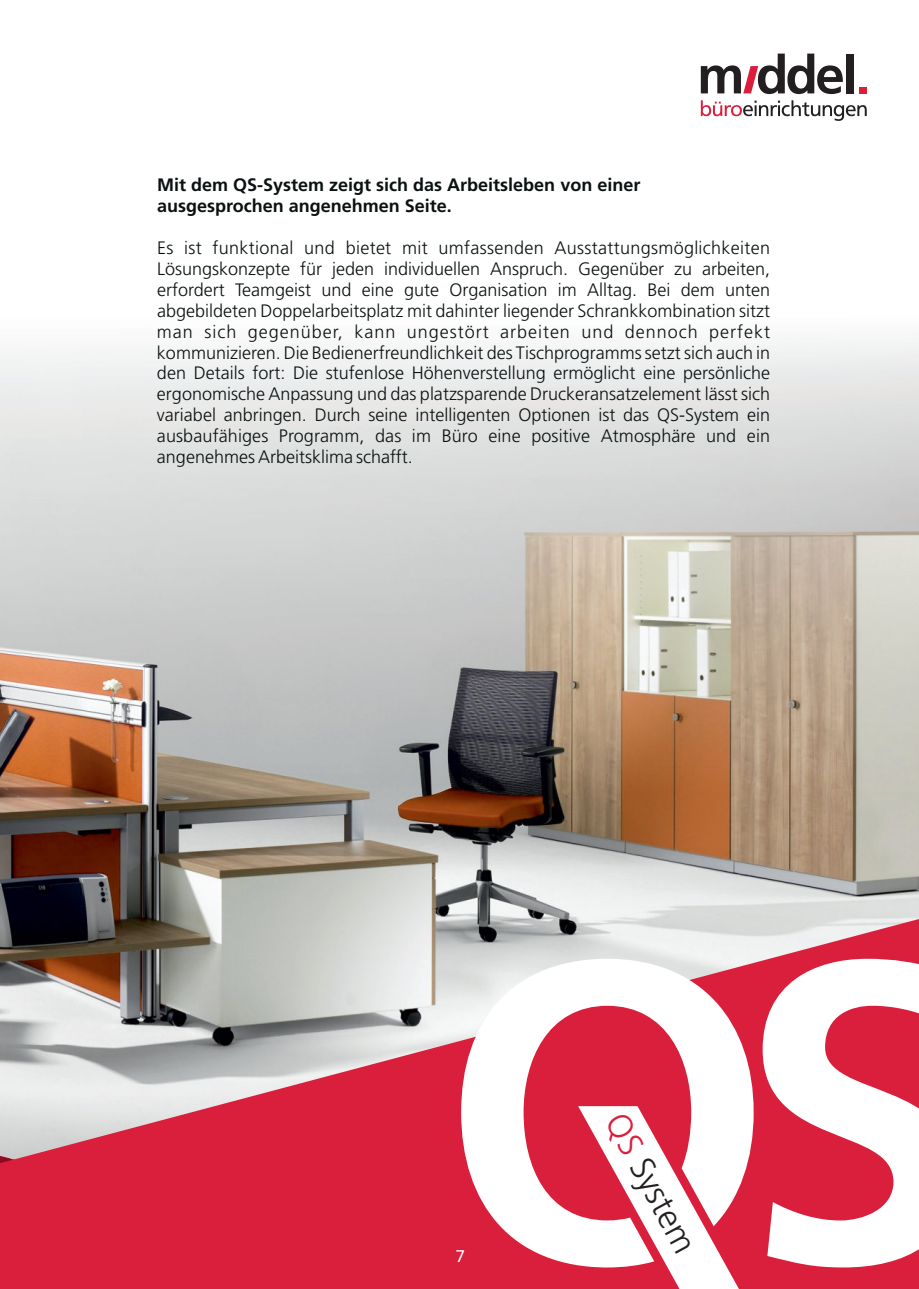
<style>
.page{position:relative;width:919px;height:1289px;background:#fff}
.page>*{position:absolute;margin:0;border:0;box-sizing:border-box;transform-origin:0 0}
.t1{font:700 427.35px "Frutiger";color:#fff}
.t2{font:300 34.05px "Frutiger";color:#231f20}
.t3{font:18.75px "Calibri";color:#fff}
.t4{font:300 18px/20.9px "Frutiger";color:#0a1111;text-align:justify}
.t5{font:700 18px/21.3px "Frutiger";color:#0a1111}
.s1{color:#da1f3d}
</style>
<div class="page">
<img style="left:0;top:340px;width:918px;height:565px">
<svg style="left:0;top:905px;width:918px;height:383px;background:#cc6272"></svg>
<svg style="left:461px;top:958px;width:292px;height:309px"></svg>
<svg style="left:578px;top:1106px;width:165px;height:182px"></svg>
<div style="left:846px;top:54px;width:7px;height:39px;background:#231f20"></div>
<div style="left:859px;top:87px;width:7px;height:6px;background:#da1f3d"></div>
<svg style="left:700px;top:54px;width:142px;height:40px"></svg>
<svg style="left:700px;top:100px;width:166px;height:21px"></svg>
<div style="left:436px;top:1239px;width:47px;height:49px;background:#da1f3d"></div>
<p class="t5" style="left:157px;top:176px;width:485px">Mit dem QS-System zeigt sich das Arbeitsleben von einer ausgesprochen angenehmen Seite.</p>
<p class="t4" style="left:157px;top:239px;width:614px">Es ist funktional und bietet mit umfassenden Ausstattungsmöglichkeiten Lösungskonzepte für jeden individuellen Anspruch. Gegenüber zu arbeiten, erfordert Teamgeist und eine gute Organisation im Alltag. Bei dem unten abgebildeten Doppelarbeitsplatz mit dahinter liegender Schrankkombination sitzt man sich gegenüber, kann ungestört arbeiten und dennoch perfekt kommunizieren. Die Bedienerfreundlichkeit des Tischprogramms setzt sich auch in den Details fort: Die stufenlose Höhenverstellung ermöglicht eine persönliche ergonomische Anpassung und das platzsparende Druckeransatzelement lässt sich variabel anbringen. Durch seine intelligenten Optionen ist das QS-System ein ausbaufähiges Programm, das im Büro eine positive Atmosphäre und ein angenehmes Arbeitsklima schafft.</p>
<p class="t3" style="left:455px;top:1247px;width:11px">7</p>
<h2 class="t2" style="left:627px;top:1108px;width:155px;rotate:62deg"><span class="s1">QS</span> System</h2>
<h1 class="t1" style="left:737px;top:941px;width:239px">S</h1>
</div>
